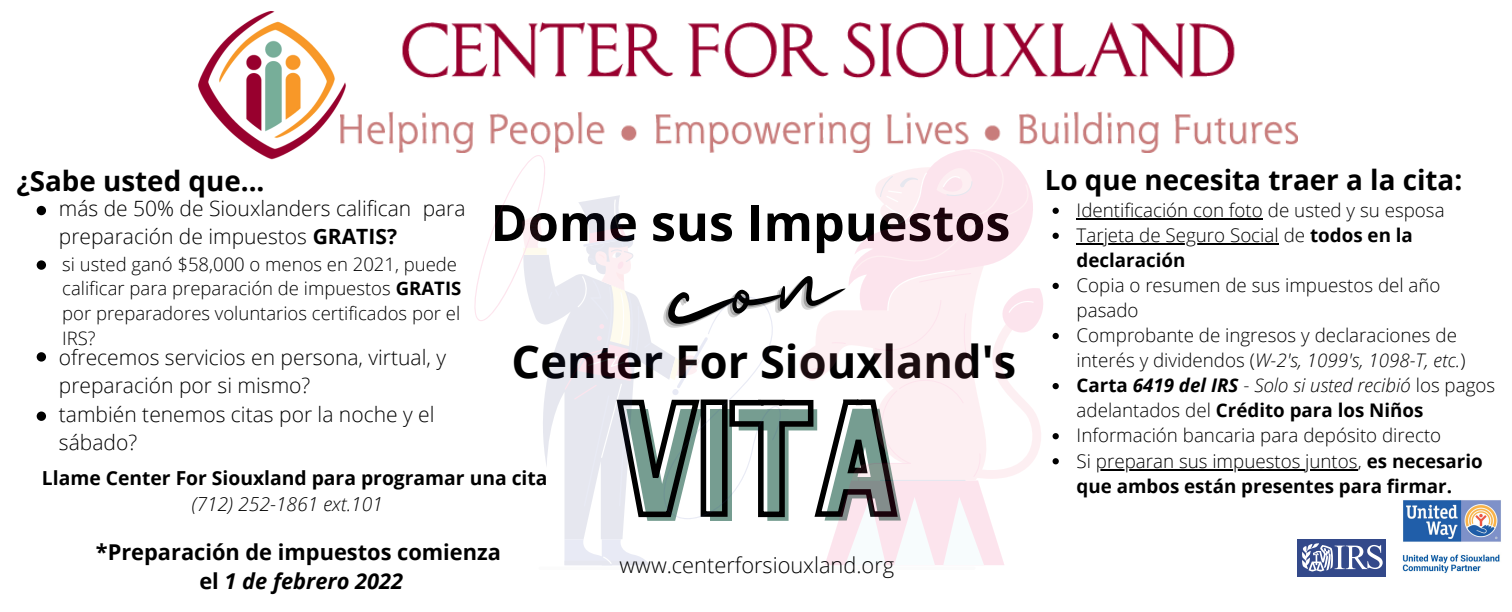
<style>
.page{position:relative;width:1512px;height:612px;background:#fff}
.page>*{position:absolute;margin:0;border:0;box-sizing:border-box;transform-origin:0 0}
.t1{font:147.5px "Organic";color:#769d91}
.t2{font:700 50.25px "Open Sans";color:#000}
.t3{font:700 45px "Open Sans";color:#000}
.t4{font:700 27.75px "Open Sans";color:#000}
.t5{font:700 21.75px "Open Sans";color:#000}
.t6{font:300 21.75px "Open Sans";color:#000}
.t7{font:italic 700 21.75px "Open Sans";color:#000}
.t8{font:300 21px/28px "Open Sans";color:#000}
.t9{font:700 19.25px "Open Sans";color:#000}
.t10{font:italic 300 19.25px "Open Sans";color:#000}
.t11{font:300 18.75px/25px "Open Sans";color:#000}
.t12{font:700 18.75px/25px "Open Sans";color:#000}
.t13{font:300 18.5px/24.8px "Open Sans";color:#000}
.s1{font-weight:700}
.s2{font-style:normal}
.s3{font-style:italic}
.s4{font-weight:300}
.s5{font-weight:300;font-style:italic}
</style>
<div class="page">
<img style="left:439px;top:22px;width:858px;height:130px">
<img style="left:198px;top:11px;width:241px;height:149px">
<hr style="left:540px;top:566px;width:433px;height:3px;background:#000">
<div style="left:37px;top:206px;width:9px;height:9px;background:#000;border-radius:50%"></div>
<div style="left:1297px;top:539px;width:88px;height:38px;background:#33498a"></div>
<svg style="left:1302px;top:543px;width:80px;height:28px"></svg>
<img style="left:1402px;top:500px;width:99px;height:73px">
<svg style="left:1052px;top:207px;width:6px;height:7px"></svg>
<hr style="left:1076px;top:218px;width:186px;height:2px;background:#000">
<svg style="left:1052px;top:232px;width:6px;height:7px"></svg>
<hr style="left:1076px;top:243px;width:202px;height:2px;background:#000">
<svg style="left:1052px;top:282px;width:6px;height:7px"></svg>
<svg style="left:1052px;top:332px;width:6px;height:7px"></svg>
<svg style="left:1052px;top:383px;width:6px;height:6px"></svg>
<svg style="left:1052px;top:433px;width:6px;height:6px"></svg>
<svg style="left:1052px;top:458px;width:6px;height:6px"></svg>
<hr style="left:1095px;top:469px;width:262px;height:1px;background:#000">
<div style="left:37px;top:260px;width:9px;height:9px;background:#000;border-radius:50%"></div>
<div style="left:37px;top:352px;width:9px;height:9px;background:#000;border-radius:50%"></div>
<div style="left:37px;top:411px;width:9px;height:9px;background:#000;border-radius:50%"></div>
<svg style="left:469px;top:131px;width:576px;height:434px"></svg>
<p class="t4" style="left:17px;top:161px;width:249px">¿Sabe usted que...</p>
<p class="t8" style="left:59px;top:193px;width:408px">más de 50% de Siouxlanders califican para preparación de impuestos <span class="s1">GRATIS?</span></p>
<p class="t13" style="left:62px;top:251px;width:400px">si usted ganó $58,000 o menos en 2021, puede calificar para preparación de impuestos <span class="s1">GRATIS </span>por preparadores voluntarios certificados por el IRS?</p>
<p class="t2" style="left:490px;top:187px;width:521px">Dome sus Impuestos</p>
<p class="t3" style="left:511px;top:330px;width:506px">Center For Siouxland's</p>
<p class="t8" style="left:59px;top:342px;width:389px">ofrecemos servicios en persona, virtual, y preparación por si mismo?</p>
<p class="t8" style="left:59px;top:399px;width:377px">también tenemos citas por la noche y el sábado?</p>
<p class="t9" style="left:42px;top:464px;width:507px">Llame Center For Siouxland para programar una cita</p>
<p class="t10" style="left:191px;top:489px;width:193px">(712) 252-1861 ext.101</p>
<p class="t1" style="left:626px;top:409px;width:283px">VITA</p>
<p class="t5" style="left:96px;top:536px;width:406px">*Preparación de impuestos comienza</p>
<p class="t7" style="left:199px;top:565px;width:205px"><span class="s2">el</span> 1 de febrero 2022</p>
<p class="t6" style="left:619px;top:549px;width:276px">www.centerforsiouxland.org</p>
<p class="t4" style="left:1044px;top:161px;width:419px">Lo que necesita traer a la cita:</p>
<p class="t11" style="left:1076px;top:197px;width:369px">Identificación con foto de usted y su esposa</p>
<p class="t11" style="left:1076px;top:222px;width:338px">Tarjeta de Seguro Social de <span class="s1">todos en la declaración</span></p>
<p class="t11" style="left:1076px;top:272px;width:365px">Copia o resumen de sus impuestos del año pasado</p>
<p class="t11" style="left:1076px;top:322px;width:390px">Comprobante de ingresos y declaraciones de interés y dividendos (<span class="s3">W-2's, 1099's, 1098-T, etc.</span>)</p>
<p class="t12" style="left:1076px;top:372px;width:420px">Carta <span class="s3">6419 del IRS</span> <span class="s4">-</span> <span class="s5">Solo si usted recibió</span> <span class="s4">los pagos adelantados del</span> Crédito para los Niños</p>
<p class="t11" style="left:1076px;top:422px;width:366px">Información bancaria para depósito directo</p>
<p class="t12" style="left:1076px;top:447px;width:407px"><span class="s4">Si preparan sus impuestos juntos,</span> es necesario que ambos están presentes para firmar.</p>
</div>
